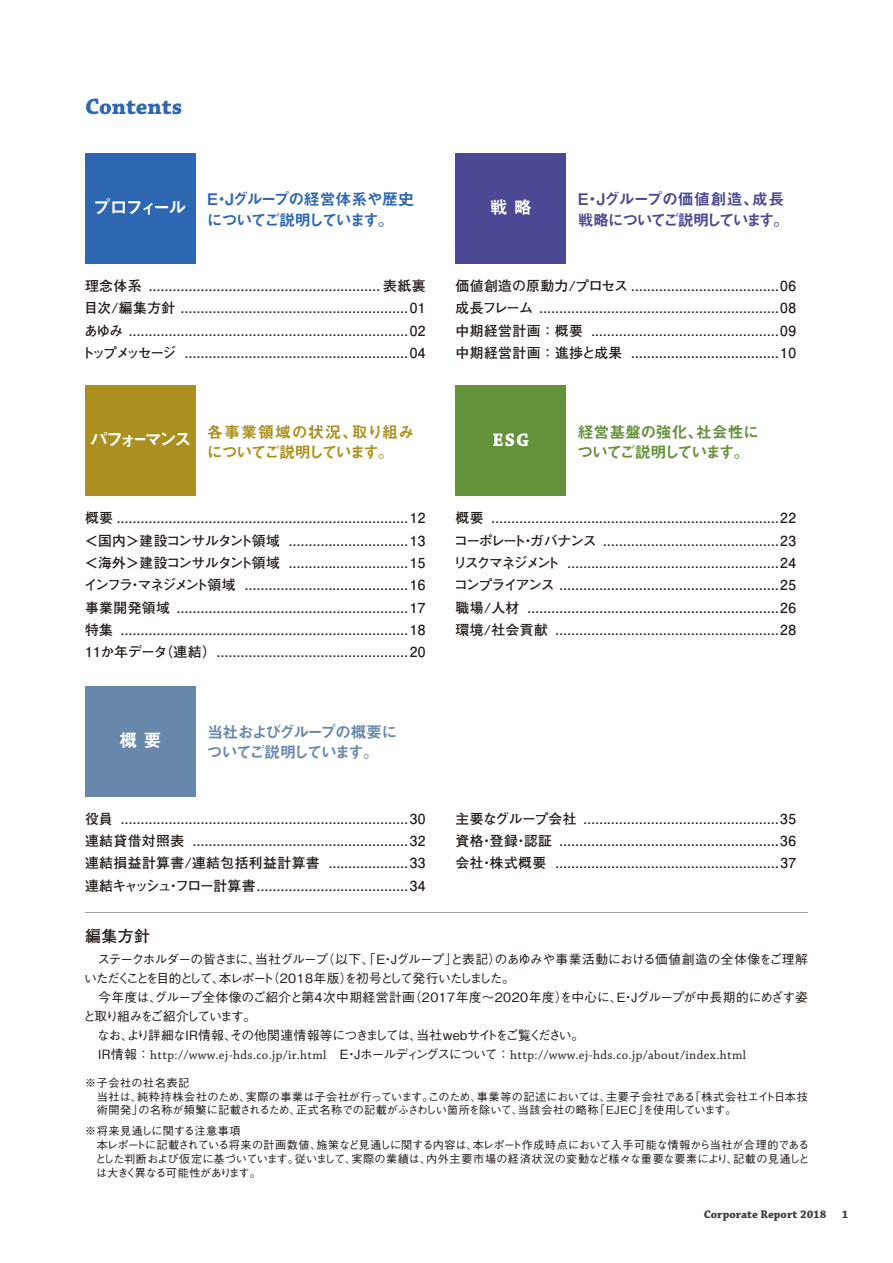
<style>
.page{position:relative;width:893px;height:1263px;background:#fff}
.page>*{position:absolute;margin:0;border:0;box-sizing:border-box;transform-origin:0 0}
.t1{font:700 23.4px "Chaparral Pro";color:#2d66b1}
.t2{font:700 19.2px "Chaparral Pro";color:#fff}
.t3{font:18px "Midashi Go Pro MB31";letter-spacing:-.195em;color:#fff}
.t4{font:15.9px/20.2px "Midashi Go Pro MB31";letter-spacing:-.08em;color:#4b4993}
.t5{font:15.9px/20.2px "Midashi Go Pro MB31";letter-spacing:-.065em;color:#2d66b1}
.t6{font:15.9px/20.2px "Midashi Go Pro MB31";letter-spacing:-.055em;color:#ab901f}
.t7{font:15.9px/20.2px "Midashi Go Pro MB31";letter-spacing:-.105em;color:#6888ab}
.t8{font:15.9px/20.2px "Midashi Go Pro MB31";letter-spacing:-.04em;color:#64923b}
.t9{font:700 15.9px "Futo Go B101 Pr 6";color:#231916}
.t10{font:700 13.8px/22.4px "Futo Go B101 Pr 6";letter-spacing:.03em;color:#231916;text-align:justify}
.t11{font:500 12.75px/19.2px "Gothic BBB Pro";letter-spacing:-.06em;color:#231916}
.t12{font:12.75px "Chaparral Pro";letter-spacing:.03em;color:#231916}
.t13{font:700 11.7px "Chaparral Pro";color:#3f3b3a}
.t14{font:500 11.1px "Gothic BBB Pro";letter-spacing:-.03em;color:#231916}
.t15{font:500 11.1px "Gothic BBB Pro";letter-spacing:.02em;color:#231916}
.t16{font:500 11.1px "Gothic BBB Pro";letter-spacing:.01em;color:#231916}
.t17{font:500 11.1px "Gothic BBB Pro";letter-spacing:-.01em;color:#231916}
.t18{font:500 11.1px "Gothic BBB Pro";letter-spacing:-.065em;color:#231916}
.t19{font:500 11.1px "Gothic BBB Pro";letter-spacing:.025em;color:#231916}
.t20{font:500 11.1px "Gothic BBB Pro";letter-spacing:.05em;color:#231916}
.s1{font-family:"Gothic BBB Pro";font-weight:500}
</style>
<div class="page">
<div style="left:85px;top:686px;width:111px;height:110px;background:#6888ab"></div>
<div style="left:85px;top:153px;width:111px;height:111px;background:#2d66b1"></div>
<div style="left:455px;top:153px;width:111px;height:111px;background:#4b4993"></div>
<div style="left:85px;top:385px;width:111px;height:111px;background:#ab901f"></div>
<div style="left:455px;top:385px;width:111px;height:111px;background:#64923b"></div>
<hr style="left:85px;top:912px;width:723px;height:1px;background:#231916">
<h1 class="t1" style="left:85px;top:93px;width:99px">Contents</h1>
<h3 class="t3" style="left:93px;top:193px;width:96px">プロフィール</h3>
<p class="t5" style="left:207px;top:187px;width:209px">E・Jグループの経営体系や歴史についてご説明しています。</p>
<h3 class="t3" style="left:490px;top:193px;width:44px">戦 略</h3>
<p class="t4" style="left:578px;top:187px;width:213px">E・Jグループの価値創造、成長戦略についてご説明しています。</p>
<p class="t10" style="left:81px;top:274px;width:346px">理念体系 .......................................................... 表紙裏目次/編集方針 .........................................................01あゆみ ......................................................................02トップメッセージ ........................................................04</p>
<p class="t10" style="left:455px;top:274px;width:342px">価値創造の原動力/プロセス .....................................06成長フレーム ............................................................08中期経営計画 ： 概要 ...............................................09中期経営計画 ： 進捗と成果 .....................................10</p>
<h3 class="t3" style="left:90px;top:425px;width:104px">パフォーマンス</h3>
<p class="t6" style="left:207px;top:420px;width:209px">各事業領域の状況、取り組みについてご説明しています。</p>
<h2 class="t2" style="left:492px;top:428px;width:38px">ESG</h2>
<p class="t8" style="left:577px;top:420px;width:183px">経営基盤の強化、社会性についてご説明しています。</p>
<p class="t10" style="left:84px;top:506px;width:343px">概要 .........................................................................12＜国内＞建設コンサルタント領域 ..............................13＜海外＞建設コンサルタント領域 ..............................15インフラ・マネジメント領域 .........................................16事業開発領域 ..........................................................17特集 ........................................................................18<br>11か年データ（連結）................................................20</p>
<p class="t10" style="left:453px;top:506px;width:344px">概要 ........................................................................22コーポレート・ガバナンス ............................................23リスクマネジメント .....................................................24コンプライアンス .......................................................25職場/人材 ...............................................................26環境/社会貢献 ........................................................28</p>
<h3 class="t3" style="left:119px;top:726px;width:44px">概 要</h3>
<p class="t7" style="left:207px;top:720px;width:192px">当社およびグループの概要についてご説明しています。</p>
<p class="t10" style="left:85px;top:807px;width:342px">役員 ........................................................................30連結貸借対照表 ......................................................32連結損益計算書/連結包括利益計算書 ....................33連結キャッシュ・フロー計算書......................................34</p>
<p class="t10" style="left:456px;top:807px;width:342px">主要なグループ会社 .................................................35資格・登録・認証 .......................................................36会社・株式概要 ........................................................37</p>
<p class="t9" style="left:85px;top:923px;width:67px">編集方針</p>
<p class="t11" style="left:83px;top:947px;width:726px">　ステークホルダーの皆さまに、当社グループ（以下、「E・Jグループ」と表記）のあゆみや事業活動における価値創造の全体像をご理解いただくことを目的として、本レポート（2018年版）を初号として発行いたしました。<br>　今年度は、グループ全体像のご紹介と第4次中期経営計画（2017年度～2020年度）を中心に、E・Jグループが中長期的にめざす姿と取り組みをご紹介しています。<br>　なお、より詳細なIR情報、その他関連情報等につきましては、当社webサイトをご覧ください。</p>
<p class="t12" style="left:85px;top:1047px;width:663px"><span class="s1">　IR情報 ：</span> http://www.ej-hds.co.jp/ir.html <span class="s1">E・Jホールディングスについて ：</span> http://www.ej-hds.co.jp/about/index.html</p>
<p class="t20" style="left:85px;top:1074px;width:106px">※子会社の社名表記</p>
<p class="t15" style="left:85px;top:1087px;width:724px">　当社は、純粋持株会社のため、実際の事業は子会社が行っています。このため、事業等の記述においては、主要子会社である「株式会社エイト日本技</p>
<p class="t17" style="left:97px;top:1101px;width:641px">術開発」の名称が頻繁に記載されるため、正式名称での記載がふさわしい箇所を除いて、当該会社の略称「EJEC」を使用しています。</p>
<p class="t19" style="left:85px;top:1122px;width:157px">※将来見通しに関する注意事項</p>
<p class="t14" style="left:85px;top:1136px;width:726px">　本レポートに記載されている将来の計画数値、施策など見通しに関する内容は、本レポート作成時点において入手可能な情報から当社が合理的である</p>
<p class="t16" style="left:95px;top:1150px;width:716px">とした判断および仮定に基づいています。従いまして、実際の業績は、内外主要市場の経済状況の変動など様々な重要な要素により、記載の見通しと</p>
<p class="t18" style="left:96px;top:1163px;width:166px">は大きく異なる可能性があります。</p>
<p class="t13" style="left:704px;top:1207px;width:124px">Corporate Report 2018</p>
<p class="t13" style="left:842px;top:1207px;width:8px">1</p>
</div>
